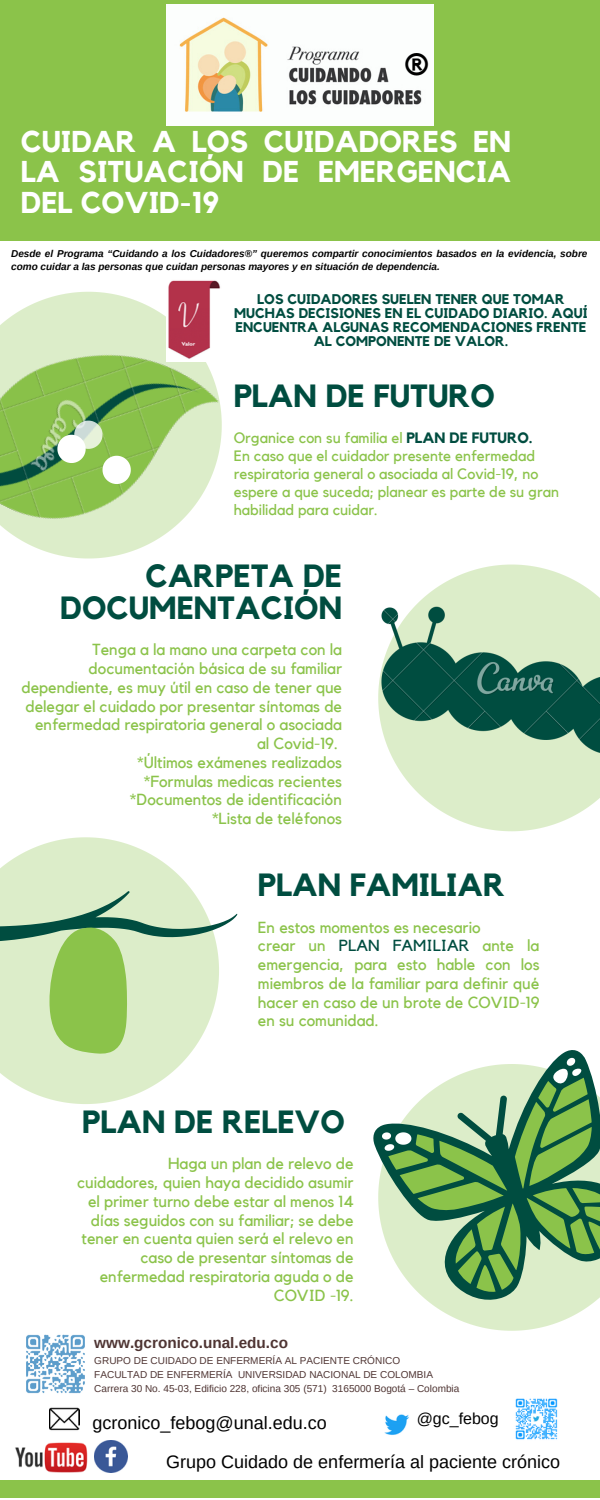
<style>
.page{position:relative;width:600px;height:1500px;background:#fff}
.page>*{position:absolute;margin:0;border:0;box-sizing:border-box;transform-origin:0 0}
.t1{font:700 32px/31.5px "Kollektif";color:#004d40;text-align:right}
.t2{font:700 32px "Kollektif";color:#000}
.t3{font:700 30px/30.8px "Kollektif";color:#fff;text-align:justify}
.t4{font:18px "Arimo";color:#000}
.t5{font:16px/18.8px "Kollektif";color:#8bc34a;text-align:right}
.t6{font:16px "Arimo";color:#000}
.t7{font:700 15.3px "Arimo";color:#4f3533}
.t8{font:15px/18px "Kollektif";color:#8bc34a}
.t9{font:700 14px/13.9px "Kollektif";color:#004d40;text-align:center}
.t10{font:italic 700 10px/13.5px "Arimo";color:#000}
.t11{font:10px/14px "Arimo";color:#4f3533}
.s1{font-weight:700;color:#004d40}
.s2{color:#004d40}
</style>
<div class="page">
<div style="left:0;top:0;width:600px;height:241px;background:#8bc34a"></div>
<img style="left:0;top:291px;width:222px;height:268px">
<svg style="left:57px;top:421px;width:74px;height:63px"></svg>
<svg style="left:0;top:1042px;width:198px;height:62px;fill:#dcedc9"></svg>
<svg style="left:462px;top:1321px;width:99px;height:10px"></svg>
<svg style="left:0;top:837px;width:238px;height:205px;fill:#dcedc9"></svg>
<svg style="left:49px;top:927px;width:78px;height:127px;background:#96c75e"></svg>
<svg style="left:373px;top:1050px;width:221px;height:271px"></svg>
<svg style="left:405px;top:1068px;width:195px;height:234px;background:#89b581"></svg>
<svg style="left:550px;top:1056px;width:34px;height:31px"></svg>
<svg style="left:382px;top:1111px;width:127px;height:119px;background:#70a370"></svg>
<div style="left:0;top:1480px;width:600px;height:18px;background:#8bc34a"></div>
<img style="left:378px;top:564px;width:222px;height:268px">
<img style="left:166px;top:4px;width:267px;height:121px">
<img style="left:166px;top:280px;width:56px;height:81px">
<img style="left:49px;top:1407px;width:30px;height:24px">
<img style="left:15px;top:1442px;width:73px;height:30px">
<img style="left:94px;top:1440px;width:33px;height:33px">
<img style="left:384px;top:1414px;width:25px;height:21px">
<img style="left:515px;top:1398px;width:43px;height:42px">
<img style="left:26px;top:1334px;width:59px;height:60px">
<h1 class="t2" style="left:403px;top:49px;width:29px">®</h1>
<h2 class="t3" style="left:21px;top:127px;width:492px">CUIDAR A LOS CUIDADORES EN LA SITUACIÓN DE EMERGENCIA DEL COVID-19</h2>
<p class="t10" style="left:11px;top:247px;width:578px">Desde el Programa “Cuidando a los Cuidadores®” queremos compartir conocimientos basados en la evidencia, sobre como cuidar a las personas que cuidan personas mayores y en situación de dependencia.</p>
<p class="t9" style="left:234px;top:293px;width:355px">LOS CUIDADORES SUELEN TENER QUE TOMAR MUCHAS DECISIONES EN EL CUIDADO DIARIO. AQUÍ ENCUENTRA ALGUNAS RECOMENDACIONES FRENTE AL COMPONENTE DE VALOR.</p>
<h1 class="t1" style="left:234px;top:382px;width:263px">PLAN DE FUTURO</h1>
<p class="t8" style="left:234px;top:429px;width:327px">Organice con su familia el <span class="s1">PLAN DE FUTURO.<br></span>En caso que el cuidador presente enfermedad respiratoria general o asociada al Covid-19, no espere a que suceda; planear es parte de su gran habilidad para cuidar.</p>
<h1 class="t1" style="left:60px;top:562px;width:283px">CARPETA DE<br>DOCUMENTACIÓN</h1>
<p class="t5" style="left:21px;top:641px;width:322px">Tenga a la mano una carpeta con la documentación básica de su familiar dependiente, es muy útil en caso de tener que delegar el cuidado por presentar síntomas de enfermedad respiratoria general o asociada al Covid-19.<br>*Últimos exámenes realizados<br>*Formulas medicas recientes<br>*Documentos de identificación<br>*Lista de teléfonos</p>
<h1 class="t1" style="left:258px;top:870px;width:249px">PLAN FAMILIAR</h1>
<p class="t5" style="left:258px;top:918px;width:283px;text-align:left">En estos momentos es necesario<br>crear un <span class="s2">PLAN FAMILIAR</span> ante la emergencia, para esto hable con los miembros de la familiar para definir qué hacer en caso de un brote de COVID-19 en su comunidad.</p>
<h1 class="t1" style="left:82px;top:1107px;width:264px">PLAN DE RELEVO</h1>
<p class="t5" style="left:77px;top:1155px;width:278px">Haga un plan de relevo de<br>cuidadores, quien haya decidido asumir el primer turno debe estar al menos 14 días seguidos con su familiar; se debe tener en cuenta quien será el relevo en caso de presentar síntomas de enfermedad respiratoria aguda o de<br>COVID -19.</p>
<p class="t7" style="left:94px;top:1334px;width:195px">www.gcronico.unal.edu.co</p>
<p class="t11" style="left:94px;top:1353px;width:367px">GRUPO DE CUIDADO DE ENFERMERÍA AL PACIENTE CRÓNICO<br>FACULTAD DE ENFERMERÍA UNIVERSIDAD NACIONAL DE COLOMBIA<br>Carrera 30 No. 45-03, Edificio 228, oficina 305 (571) 3165000 Bogotá – Colombia</p>
<p class="t4" style="left:92px;top:1413px;width:236px">gcronico_febog@unal.edu.co</p>
<p class="t6" style="left:417px;top:1410px;width:84px">@gc_febog</p>
<p class="t4" style="left:166px;top:1452px;width:395px">Grupo Cuidado de enfermería al paciente crónico</p>
</div>
